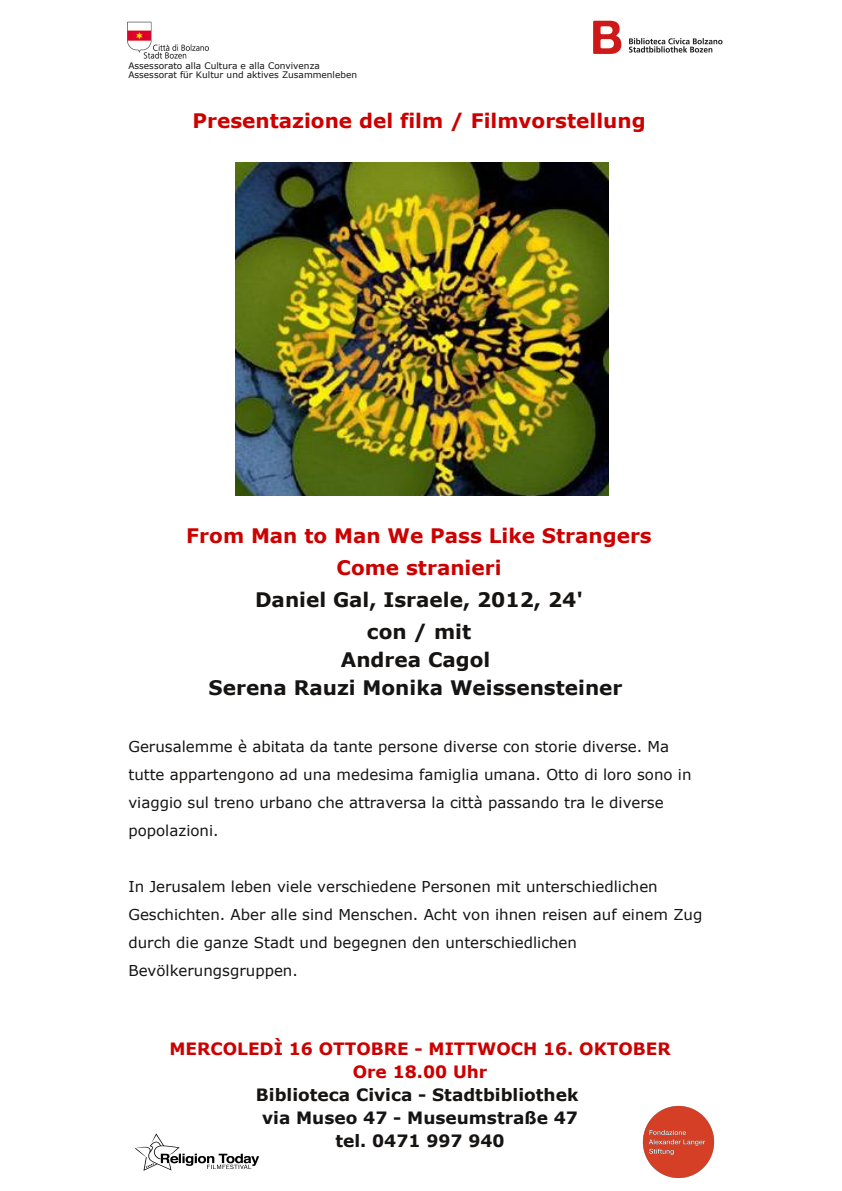
<style>
.page{position:relative;width:842px;height:1191px;background:#fff}
.page>*{position:absolute;margin:0;border:0;box-sizing:border-box;transform-origin:0 0}
.t1{font:700 20px/32px "Verdana";color:#cd0000;text-align:center}
.t2{font:700 20px/32px "Verdana";color:#161413;text-align:center}
.t3{font:700 17px/23px "Verdana";color:#161413;text-align:center}
.t4{font:700 17px/23px "Verdana";color:#cd0000;text-align:center}
.t5{font:15px/28px "Verdana";color:#161413}
.t6{font:9px/9px "Verdana";color:#161413}
</style>
<div class="page">
<img style="left:127px;top:21px;width:82px;height:38px">
<img style="left:135px;top:1133px;width:125px;height:38px">
<img style="left:593px;top:20px;width:130px;height:34px">
<img style="left:235px;top:162px;width:373px;height:333px">
<img style="left:642px;top:1105px;width:73px;height:74px">
<p class="t6" style="left:128px;top:62px;width:230px">Assessorato alla Cultura e alla Convivenza<br>Assessorat für Kultur und aktives Zusammenleben</p>
<h1 class="t1" style="left:192px;top:105px;width:455px">Presentazione del film / Filmvorstellung</h1>
<h1 class="t1" style="left:186px;top:520px;width:467px">From Man to Man We Pass Like Strangers<br>Come stranieri</h1>
<h1 class="t2" style="left:255px;top:584px;width:330px">Daniel Gal, Israele, 2012, 24' con / mit</h1>
<h1 class="t2" style="left:209px;top:646px;width:415px;line-height:28px">Andrea Cagol<br>Serena Rauzi Monika Weissensteiner</h1>
<p class="t5" style="left:128px;top:732px;width:565px">Gerusalemme è abitata da tante persone diverse con storie diverse. Ma tutte appartengono ad una medesima famiglia umana. Otto di loro sono in viaggio sul treno urbano che attraversa la città passando tra le diverse popolazioni.</p>
<p class="t5" style="left:128px;top:872px;width:575px">In Jerusalem leben viele verschiedene Personen mit unterschiedlichen Geschichten. Aber alle sind Menschen. Acht von ihnen reisen auf einem Zug durch die ganze Stadt und begegnen den unterschiedlichen Bevölkerungsgruppen.</p>
<p class="t4" style="left:169px;top:1038px;width:503px">MERCOLEDÌ 16 OTTOBRE - MITTWOCH 16. OKTOBER<br>Ore 18.00 Uhr</p>
<p class="t3" style="left:256px;top:1084px;width:324px">Biblioteca Civica - Stadtbibliothek via Museo 47 - Museumstraße 47 tel. 0471 997 940</p>
</div>
